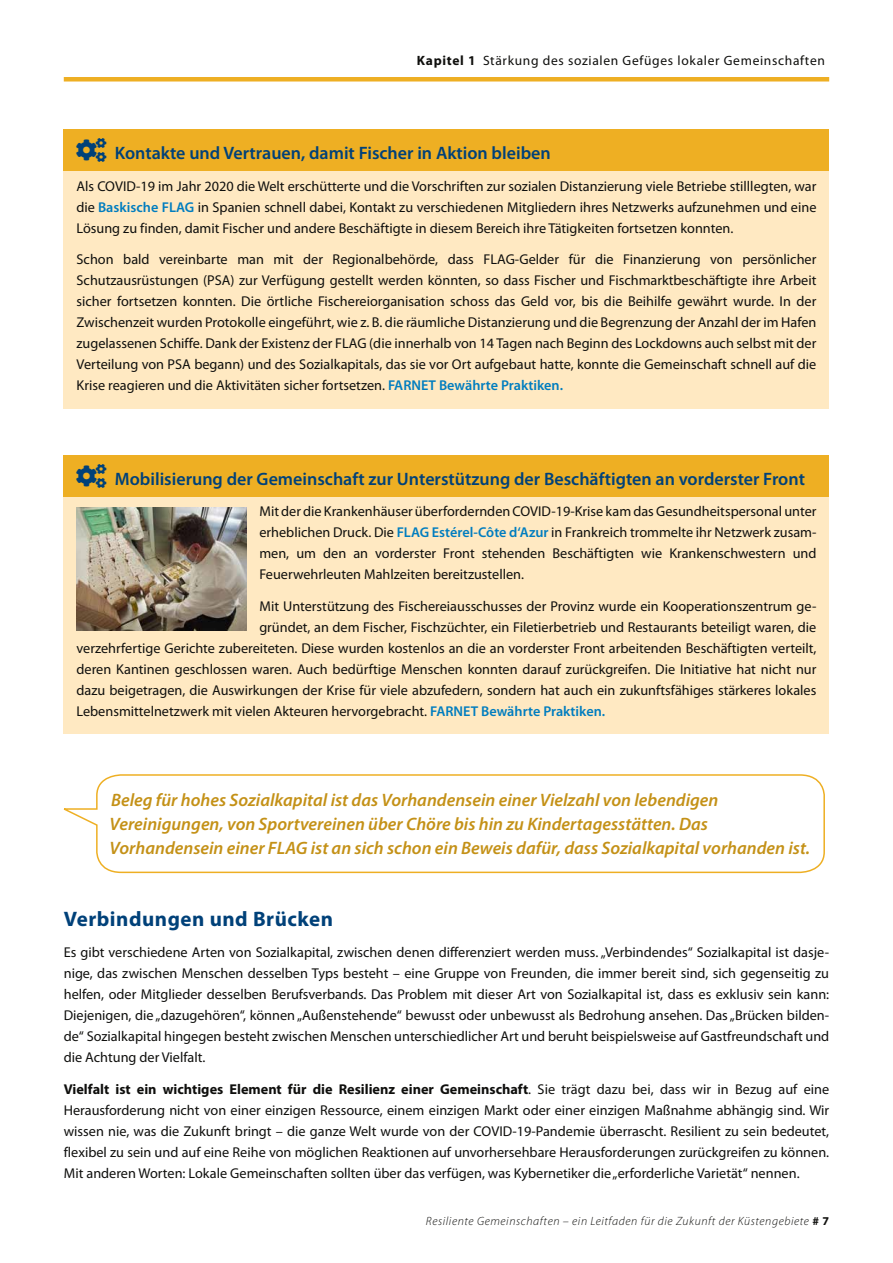
<style>
.page{position:relative;width:893px;height:1263px;background:#fff}
.page>*{position:absolute;margin:0;border:0;box-sizing:border-box;transform-origin:0 0}
.t1{font:700 21px "Myriad Pro";letter-spacing:.025em;color:#004179}
.t2{font:italic 600 18px/24px "Myriad Pro";color:#c49117}
.t3{font:600 18px "Myriad Pro";color:#004179}
.t4{font:14.25px/21px "Myriad Pro";color:#0f0f0d;text-align:justify}
.t5{font:13.5px "Myriad Pro";letter-spacing:.05em;color:#0f0f0d}
.t6{font:italic 300 12px "Myriad Pro";letter-spacing:.05em;color:#0f0f0d}
.s1{font-weight:700}
.s2{font-weight:600;color:#007dbf}
.s3{font-weight:700;font-style:normal}
</style>
<div class="page">
<div style="left:64px;top:77px;width:765px;height:5px;background:#eeaf23"></div>
<div style="left:64px;top:129px;width:765px;height:49px;background:#eeaf23"></div>
<div style="left:64px;top:171px;width:765px;height:80px;background:#ffe9c2"></div>
<div style="left:64px;top:245px;width:765px;height:163px;background:#ffe9c2"></div>
<div style="left:64px;top:455px;width:765px;height:49px;background:#eeaf23"></div>
<div style="left:64px;top:497px;width:765px;height:100px;background:#ffe9c2"></div>
<div style="left:64px;top:591px;width:765px;height:143px;background:#ffe9c2"></div>
<img style="left:77px;top:507px;width:170px;height:124px">
<svg style="left:63px;top:774px;width:762px;height:100px"></svg>
<p class="t5" style="left:417px;top:52px;width:409px"><span class="s1">Kapitel 1</span> Stärkung des sozialen Gefüges lokaler Gemeinschaften</p>
<p class="t3" style="left:115px;top:142px;width:437px">Kontakte und Vertrauen, damit Fischer in Aktion bleiben</p>
<p class="t4" style="left:77px;top:175px;width:741px">Als COVID-19 im Jahr 2020 die Welt erschütterte und die Vorschriften zur sozialen Distanzierung viele Betriebe stilllegten, war die <span class="s2">Baskische FLAG</span> in Spanien schnell dabei, Kontakt zu verschiedenen Mitgliedern ihres Netzwerks aufzunehmen und eine Lösung zu finden, damit Fischer und andere Beschäftigte in diesem Bereich ihre Tätigkeiten fortsetzen konnten.</p>
<p class="t4" style="left:77px;top:249px;width:741px">Schon bald vereinbarte man mit der Regionalbehörde, dass FLAG-Gelder für die Finanzierung von persönlicher Schutzausrüstungen (PSA) zur Verfügung gestellt werden könnten, so dass Fischer und Fischmarktbeschäftigte ihre Arbeit sicher fortsetzen konnten. Die örtliche Fischereiorganisation schoss das Geld vor, bis die Beihilfe gewährt wurde. In der Zwischenzeit wurden Protokolle eingeführt, wie z. B. die räumliche Distanzierung und die Begrenzung der Anzahl der im Hafen zugelassenen Schiffe. Dank der Existenz der FLAG (die innerhalb von 14 Tagen nach Beginn des Lockdowns auch selbst mit der Verteilung von PSA begann) und des Sozialkapitals, das sie vor Ort aufgebaut hatte, konnte die Gemeinschaft schnell auf die Krise reagieren und die Aktivitäten sicher fortsetzen. <span class="s2">FARNET Bewährte Praktiken.</span></p>
<p class="t3" style="left:115px;top:467px;width:692px">Mobilisierung der Gemeinschaft zur Unterstützung der Beschäftigten an vorderster Front</p>
<p class="t4" style="left:259px;top:500px;width:559px">Mit der die Krankenhäuser überfordernden COVID-19-Krise kam das Gesundheitspersonal unter erheblichen Druck. Die <span class="s2">FLAG Estérel-Côte d‘Azur</span> in Frankreich trommelte ihr Netzwerk zusam&shy;men, um den an vorderster Front stehenden Beschäftigten wie Krankenschwestern und Feuerwehrleuten Mahlzeiten bereitzustellen.</p>
<p class="t4" style="left:259px;top:595px;width:559px">Mit Unterstützung des Fischereiausschusses der Provinz wurde ein Kooperationszentrum ge-</p>
<p class="t4" style="left:259px;top:616px;width:558px">gründet, an dem Fischer, Fischzüchter, ein Filetierbetrieb und Restaurants beteiligt waren, die</p>
<p class="t4" style="left:77px;top:637px;width:741px">verzehrfertige Gerichte zubereiteten. Diese wurden kostenlos an die an vorderster Front arbeitenden Beschäftigten verteilt,</p>
<p class="t4" style="left:77px;top:658px;width:741px">deren Kantinen geschlossen waren. Auch bedürftige Menschen konnten darauf zurückgreifen. Die Initiative hat nicht nur</p>
<p class="t4" style="left:77px;top:679px;width:741px">dazu beigetragen, die Auswirkungen der Krise für viele abzufedern, sondern hat auch ein zukunftsfähiges stärkeres lokales</p>
<p class="t4" style="left:77px;top:700px;width:530px">Lebensmittelnetzwerk mit vielen Akteuren hervorgebracht. <span class="s2">FARNET Bewährte Praktiken.</span></p>
<p class="t2" style="left:110px;top:787px;width:702px">Beleg für hohes Sozialkapital ist das Vorhandensein einer Vielzahl von lebendigen<br>Vereinigungen, von Sportvereinen über Chöre bis hin zu Kindertagesstätten. Das<br>Vorhandensein einer FLAG ist an sich schon ein Beweis dafür, dass Sozialkapital vorhanden ist.</p>
<h1 class="t1" style="left:64px;top:905px;width:271px">Verbindungen und Brücken</h1>
<p class="t4" style="left:64px;top:941px;width:767px">Es gibt verschiedene Arten von Sozialkapital, zwischen denen differenziert werden muss. „Verbindendes“ Sozialkapital ist dasje&shy;nige, das zwischen Menschen desselben Typs besteht – eine Gruppe von Freunden, die immer bereit sind, sich gegenseitig zu helfen, oder Mitglieder desselben Berufsverbands. Das Problem mit dieser Art von Sozialkapital ist, dass es exklusiv sein kann:<br>Diejenigen, die „dazugehören“, können „Außenstehende“ bewusst oder unbewusst als Bedrohung ansehen. Das „Brücken bilden&shy;de“ Sozialkapital hingegen besteht zwischen Menschen unterschiedlicher Art und beruht beispielsweise auf Gastfreundschaft und die Achtung der Vielfalt.</p>
<p class="t4" style="left:64px;top:1078px;width:767px"><span class="s1">Vielfalt ist ein wichtiges Element für die Resilienz einer Gemeinschaft</span>. Sie trägt dazu bei, dass wir in Bezug auf eine Herausforderung nicht von einer einzigen Ressource, einem einzigen Markt oder einer einzigen Maßnahme abhängig sind. Wir wissen nie, was die Zukunft bringt – die ganze Welt wurde von der COVID-19-Pandemie überrascht. Resilient zu sein bedeutet, flexibel zu sein und auf eine Reihe von möglichen Reaktionen auf unvorhersehbare Herausforderungen zurückgreifen zu können.<br>Mit anderen Worten: Lokale Gemeinschaften sollten über das verfügen, was Kybernetiker die „erforderliche Varietät“ nennen.</p>
<p class="t6" style="left:426px;top:1214px;width:405px">Resiliente Gemeinschaften – ein Leitfaden für die Zukunft der Küstengebiete <span class="s3"># 7</span></p>
</div>
